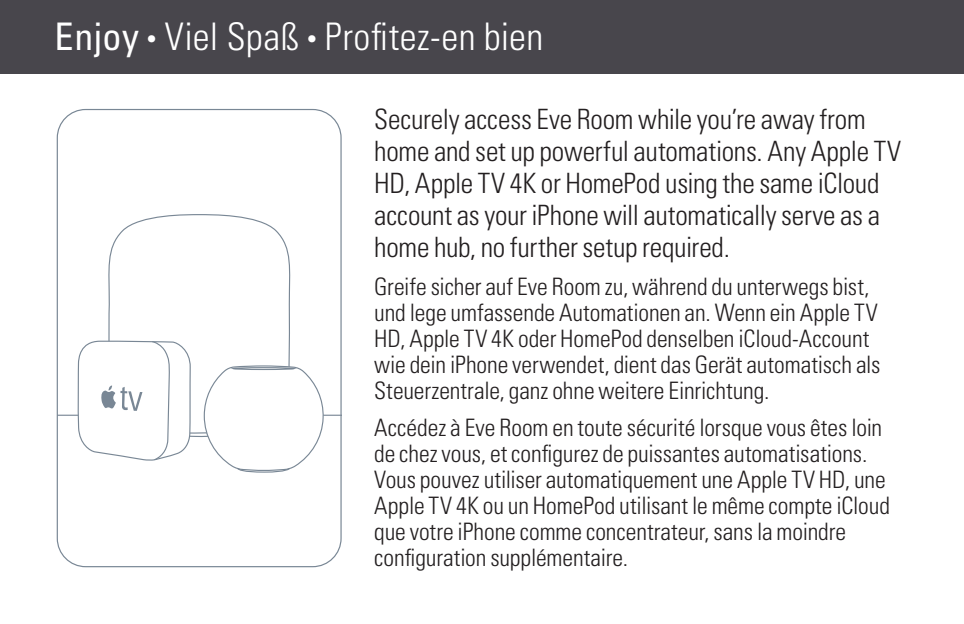
<style>
.page{position:relative;width:964px;height:624px;background:#fff}
.page>*{position:absolute;margin:0;border:0;box-sizing:border-box;transform-origin:0 0}
.t1{font:300 condensed 38px "Univers LT Std";letter-spacing:.005em;color:#fff}
.t2{font:300 condensed 28px/32px "Univers LT Std";letter-spacing:-.01em;color:#231f20}
.t3{font:300 condensed 24px/26px "Univers LT Std";letter-spacing:-.005em;color:#231f20}
.s1{font-weight:400}
.s2{font-weight:700;font-size:20px}
</style>
<div class="page">
<div style="left:0;top:0;width:964px;height:74px;background:#48464c"></div>
<svg style="left:108px;top:214px;width:183px;height:126px"></svg>
<hr style="left:57px;top:414px;width:25px;height:2px;background:#798795">
<svg style="left:77px;top:340px;width:263px;height:133px"></svg>
<div style="left:57px;top:109px;width:285px;height:458px;border:1px solid #798795;border-radius:28px"></div>
<h1 class="t1" style="left:54px;top:14px;width:490px"><span class="s1">Enjoy</span> <span class="s2">•</span> Viel Spaß <span class="s2">•</span> Profitez-en bien</h1>
<p class="t2" style="left:374px;top:103px;width:528px">Securely access Eve Room while you’re away from home and set up powerful automations. Any Apple TV HD, Apple TV 4K or HomePod using the same iCloud account as your iPhone will automatically serve as a home hub, no further setup required.</p>
<p class="t3" style="left:374px;top:273px;width:508px">Greife sicher auf Eve Room zu, während du unterwegs bist, und lege umfassende Automationen an. Wenn ein Apple TV HD, Apple TV 4K oder HomePod denselben iCloud-Account wie dein iPhone verwendet, dient das Gerät automatisch als Steuerzentrale, ganz ohne weitere Einrichtung.</p>
<p class="t3" style="left:374px;top:414px;width:517px">Accédez à Eve Room en toute sécurité lorsque vous êtes loin de chez vous, et configurez de puissantes automatisations.<br>Vous pouvez utiliser automatiquement une Apple TV HD, une Apple TV 4K ou un HomePod utilisant le même compte iCloud que votre iPhone comme concentrateur, sans la moindre configuration supplémentaire.</p>
</div>
